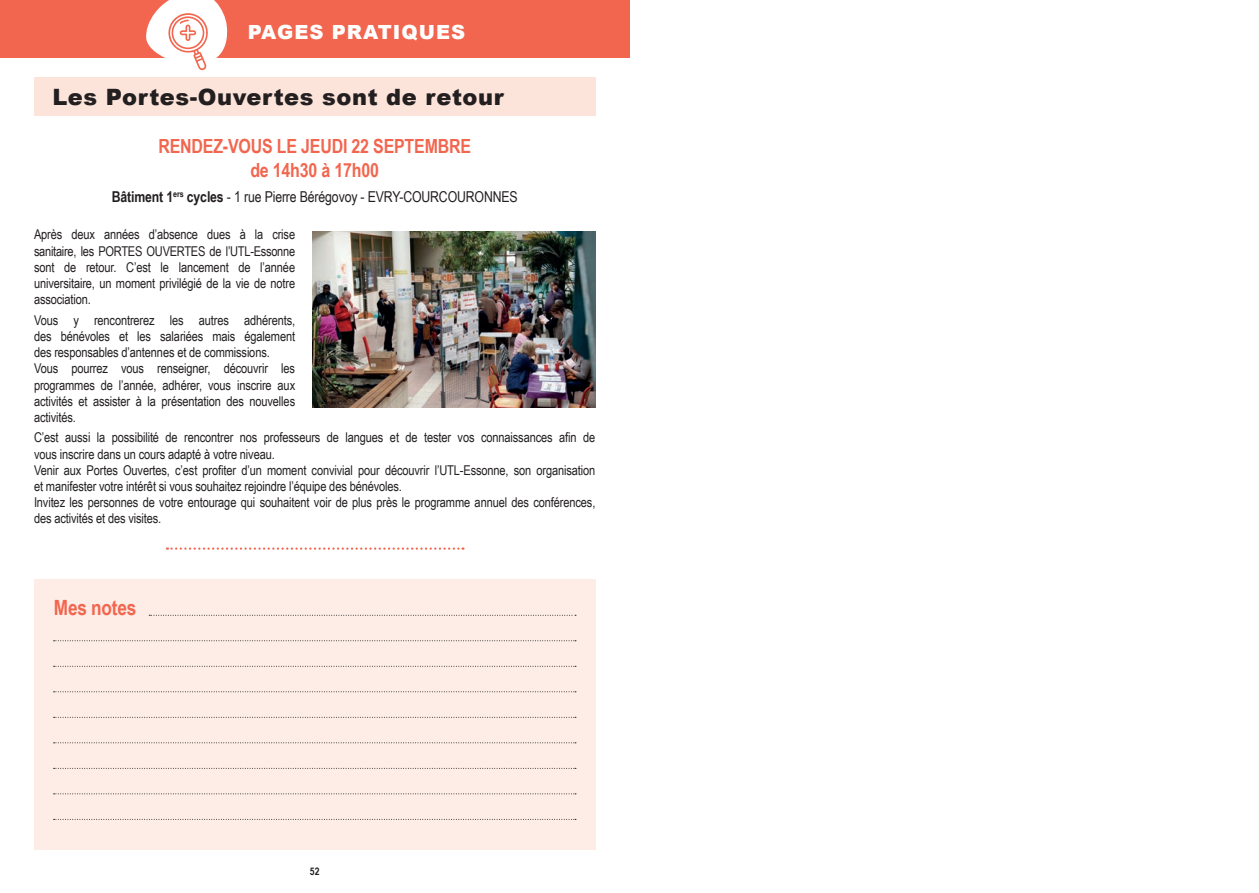
<style>
.page{position:relative;width:1259px;height:893px;background:#fff}
.page>*{position:absolute;margin:0;border:0;box-sizing:border-box;transform-origin:0 0}
.t1{font:900 22.5px "Arial";letter-spacing:.025em;color:#231f20}
.t2{font:700 21px "Arial Narrow";letter-spacing:-.01em;color:#f2664f}
.t3{font:700 19.5px/23.4px "Arial Narrow";letter-spacing:-.01em;color:#f2664f;text-align:center}
.t4{font:900 19.5px "Arial";letter-spacing:.05em;color:#fff}
.t5{font:15px "Arial Narrow";letter-spacing:-.01em;color:#231f20}
.t6{font:13.5px/16.2px "Arial Narrow";letter-spacing:-.01em;color:#231f20}
.t7{font:700 10.5px "Arial Narrow";color:#231f20}
.s1{font-weight:700}
</style>
<div class="page">
<div style="left:0;top:0;width:629px;height:57px;background:#f2664f"></div>
<svg style="left:144px;top:0;width:83px;height:70px"></svg>
<div style="left:34px;top:77px;width:561px;height:39px;background:#fde4da"></div>
<img style="left:312px;top:232px;width:283px;height:176px">
<svg style="left:167px;top:547px;width:296px;height:3px"></svg>
<div style="left:34px;top:579px;width:561px;height:270px;background:#fdede6"></div>
<svg style="left:54px;top:640px;width:522px;height:1px"></svg>
<svg style="left:54px;top:666px;width:522px;height:1px"></svg>
<svg style="left:54px;top:691px;width:522px;height:1px"></svg>
<svg style="left:54px;top:717px;width:522px;height:1px"></svg>
<svg style="left:54px;top:742px;width:522px;height:1px"></svg>
<svg style="left:54px;top:768px;width:522px;height:1px"></svg>
<svg style="left:54px;top:793px;width:522px;height:1px"></svg>
<svg style="left:54px;top:819px;width:522px;height:1px"></svg>
<svg style="left:149px;top:615px;width:427px;height:1px"></svg>
<h3 class="t4" style="left:248px;top:18px;width:219px">PAGES PRATIQUES</h3>
<h1 class="t1" style="left:52px;top:81px;width:453px">Les Portes-Ouvertes sont de retour</h1>
<h3 class="t3" style="left:158px;top:134px;width:314px">RENDEZ-VOUS LE JEUDI 22 SEPTEMBRE de 14h30 à 17h00</h3>
<p class="t5" style="left:112px;top:186px;width:407px"><span class="s1">Bâtiment 1</span><sup>ers</sup> <span class="s1">cycles</span> - 1 rue Pierre Bérégovoy - EVRY-COURCOURONNES</p>
<p class="t6" style="left:34px;top:226px;width:263px;text-align:justify">Après deux années d’absence dues à la crise sanitaire, les PORTES OUVERTES de l’UTL-Essonne sont de retour. C’est le lancement de l’année universitaire, un moment privilégié de la vie de notre association.</p>
<p class="t6" style="left:34px;top:311px;width:263px">Vous y rencontrerez les autres adhérents, des bénévoles et les salariées mais également des responsables d’antennes et de commissions.<br>Vous pourrez vous renseigner, découvrir les programmes de l’année, adhérer, vous inscrire aux activités et assister à la présentation des nouvelles activités.</p>
<p class="t6" style="left:34px;top:429px;width:563px">C’est aussi la possibilité de rencontrer nos professeurs de langues et de tester vos connaissances afin de vous inscrire dans un cours adapté à votre niveau.<br>Venir aux Portes Ouvertes, c’est profiter d’un moment convivial pour découvrir l’UTL-Essonne, son organisation et manifester votre intérêt si vous souhaitez rejoindre l’équipe des bénévoles.<br>Invitez les personnes de votre entourage qui souhaitent voir de plus près le programme annuel des conférences, des activités et des visites.</p>
<h2 class="t2" style="left:54px;top:591px;width:84px">Mes notes</h2>
<p class="t7" style="left:310px;top:863px;width:11px">52</p>
</div>
